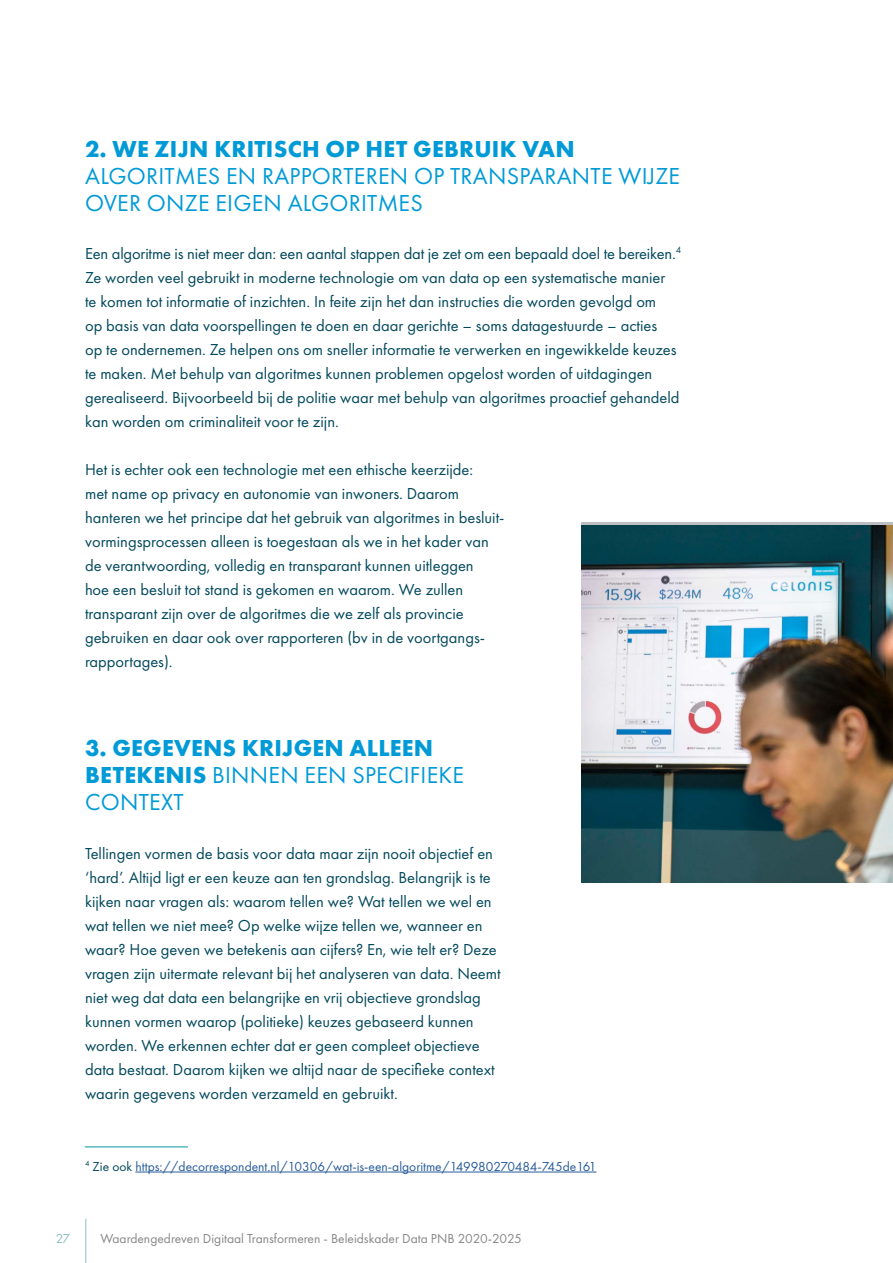
<style>
.page{position:relative;width:893px;height:1263px;background:#fff}
.page>*{position:absolute;margin:0;border:0;box-sizing:border-box;transform-origin:0 0}
.H3-datavisie{font:24px/27px "Futura PT";letter-spacing:.01em;color:#009ad7}
.H3-datavisie-2{font:700 24px/27px "Futura PT";letter-spacing:.01em;color:#009ad7}
.paragraaf_datavisie{font:16.5px/24px "Futura PT";color:#03495c}
.t1{font:13.5px "Futura PT";color:#275b9b}
.t2{font:13.5px "Futura PT";color:#878787}
.t3{font:13.5px "Futura PT";color:#8ebec6}
.s1{font-weight:700}
.s2{font-weight:400}
.s3{color:#03495c}
</style>
<div class="page">
<hr style="left:85px;top:1219px;width:1px;height:44px;background:#8ebec6">
<img style="left:581px;top:525px;width:312px;height:358px">
<hr style="left:135px;top:1172px;width:462px;height:1px;background:#275b9b">
<hr style="left:85px;top:1146px;width:103px;height:1px;background:#0096a1">
<p class="H3-datavisie" style="left:85px;top:135px;width:597px"><span class="s1">2. WE ZIJN KRITISCH OP HET GEBRUIK VAN<br></span>ALGORITMES EN RAPPORTEREN OP TRANSPARANTE WIJZE<br>OVER ONZE EIGEN ALGORITMES</p>
<p class="paragraaf_datavisie" style="left:85px;top:241px;width:598px">Een algoritme is niet meer dan: een aantal stappen dat je zet om een bepaald doel te bereiken.<sup>4<br></sup>Ze worden veel gebruikt in moderne technologie om van data op een systematische manier<br>te komen tot informatie of inzichten. In feite zijn het dan instructies die worden gevolgd om<br>op basis van data voorspellingen te doen en daar gerichte – soms datagestuurde – acties<br>op te ondernemen. Ze helpen ons om sneller informatie te verwerken en ingewikkelde keuzes te maken. Met behulp van algoritmes kunnen problemen opgelost worden of uitdagingen gerealiseerd. Bijvoorbeeld bij de politie waar met behulp van algoritmes proactief gehandeld kan worden om criminaliteit voor te zijn.</p>
<p class="paragraaf_datavisie" style="left:85px;top:457px;width:419px">Het is echter ook een technologie met een ethische keerzijde:<br>met name op privacy en autonomie van inwoners. Daarom hanteren we het principe dat het gebruik van algoritmes in besluit&shy;vormingsprocessen alleen is toegestaan als we in het kader van de verantwoording, volledig en transparant kunnen uitleggen<br>hoe een besluit tot stand is gekomen en waarom. We zullen transparant zijn over de algoritmes die we zelf als provincie gebruiken en daar ook over rapporteren (bv in de voortgangs&shy;rapportages).</p>
<p class="H3-datavisie-2" style="left:85px;top:734px;width:380px">3. GEGEVENS KRIJGEN ALLEEN<br>BETEKENIS <span class="s2">BINNEN EEN SPECIFIEKE<br>CONTEXT</span></p>
<p class="paragraaf_datavisie" style="left:85px;top:841px;width:417px">Tellingen vormen de basis voor data maar zijn nooit objectief en ‘hard’. Altijd ligt er een keuze aan ten grondslag. Belangrijk is te kijken naar vragen als: waarom tellen we? Wat tellen we wel en wat tellen we niet mee? Op welke wijze tellen we, wanneer en waar? Hoe geven we betekenis aan cijfers? En, wie telt er? Deze vragen zijn uitermate relevant bij het analyseren van data. Neemt niet weg dat data een belangrijke en vrij objectieve grondslag kunnen vormen waarop (politieke) keuzes gebaseerd kunnen worden. We erkennen echter dat er geen compleet objectieve data bestaat. Daarom kijken we altijd naar de specifieke context waarin gegevens worden verzameld en gebruikt.</p>
<p class="t1" style="left:85px;top:1158px;width:513px"><sup>4</sup> <span class="s3">Zie ook</span> https://decorrespondent.nl/10306/wat-is-een-algoritme/149980270484-745de161</p>
<p class="t3" style="left:56px;top:1230px;width:16px">27</p>
<p class="t2" style="left:101px;top:1230px;width:423px">Waardengedreven Digitaal Transformeren - Beleidskader Data PNB 2020-2025</p>
</div>
